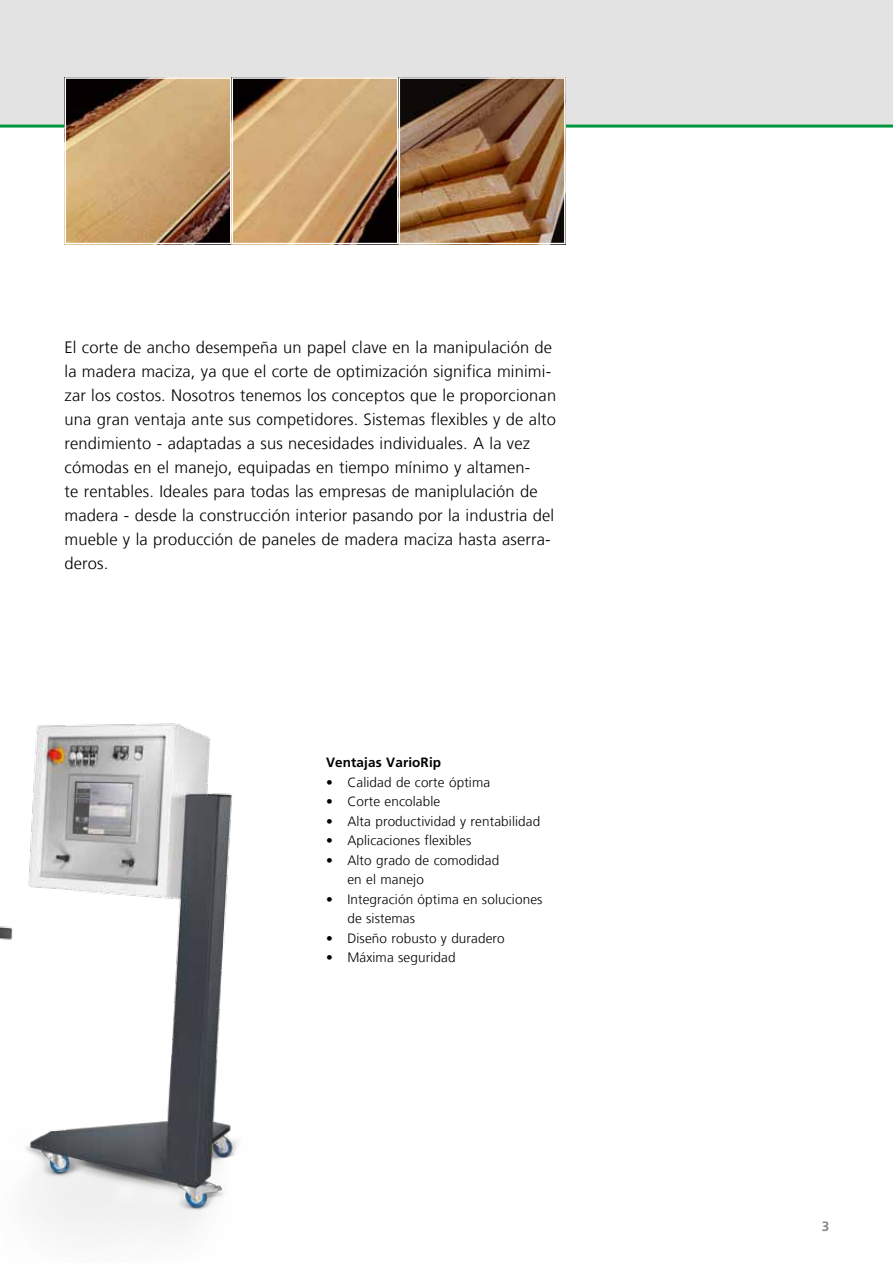
<style>
.page{position:relative;width:893px;height:1263px;background:#fff}
.page>*{position:absolute;margin:0;border:0;box-sizing:border-box;transform-origin:0 0}
.t1{font:300 16.5px/24px "Frutiger LT Com";letter-spacing:.01em;color:#000}
.t2{font:300 13.5px/19.5px "Frutiger LT Com";letter-spacing:.01em;color:#000}
.t3{font:700 13.5px "Frutiger LT Com";letter-spacing:.01em;color:#000}
.t4{font:700 13.5px "Frutiger LT Com";color:#878786}
</style>
<div class="page">
<div style="left:0;top:0;width:893px;height:126px;background:#e3e3e3"></div>
<hr style="left:0;top:125px;width:893px;height:3px;background:#00963f">
<img style="left:68px;top:80px;width:495px;height:161px">
<div style="left:65px;top:77px;width:167px;height:167px;border:2px solid #fff"></div>
<svg style="left:235px;top:80px;width:161px;height:161px;background:#bb9669"></svg>
<div style="left:232px;top:77px;width:167px;height:167px;border:2px solid #fff"></div>
<div style="left:399px;top:77px;width:167px;height:167px;border:2px solid #fff"></div>
<img style="left:0;top:723px;width:238px;height:514px">
<p class="t1" style="left:65px;top:335px;width:493px">El corte de ancho desempeña un papel clave en la manipulación de la madera maciza, ya que el corte de optimización significa minimi&shy;zar los costos. Nosotros tenemos los conceptos que le proporcionan una gran ventaja ante sus competidores. Sistemas flexibles y de alto rendimiento - adaptadas a sus necesidades individuales. A la vez cómodas en el manejo, equipadas en tiempo mínimo y altamen-<br>te rentables. Ideales para todas las empresas de maniplulación de madera - desde la construcción interior pasando por la industria del mueble y la producción de paneles de madera maciza hasta aserra&shy;deros.</p>
<p class="t3" style="left:326px;top:754px;width:117px">Ventajas VarioRip</p>
<p class="t2" style="left:326px;top:772px;width:166px">• Calidad de corte óptima</p>
<p class="t2" style="left:326px;top:792px;width:116px">• Corte encolable</p>
<p class="t2" style="left:326px;top:811px;width:216px">• Alta productividad y rentabilidad</p>
<p class="t2" style="left:326px;top:831px;width:147px">• Aplicaciones flexibles</p>
<p class="t2" style="left:347px;top:850px;width:153px;text-indent:-21px">• Alto grado de comodidad en el manejo</p>
<p class="t2" style="left:347px;top:889px;width:197px;text-indent:-21px">• Integración óptima en soluciones de sistemas</p>
<p class="t2" style="left:326px;top:928px;width:180px">• Diseño robusto y duradero</p>
<p class="t2" style="left:326px;top:948px;width:131px">• Máxima seguridad</p>
<p class="t4" style="left:822px;top:1218px;width:9px">3</p>
</div>
